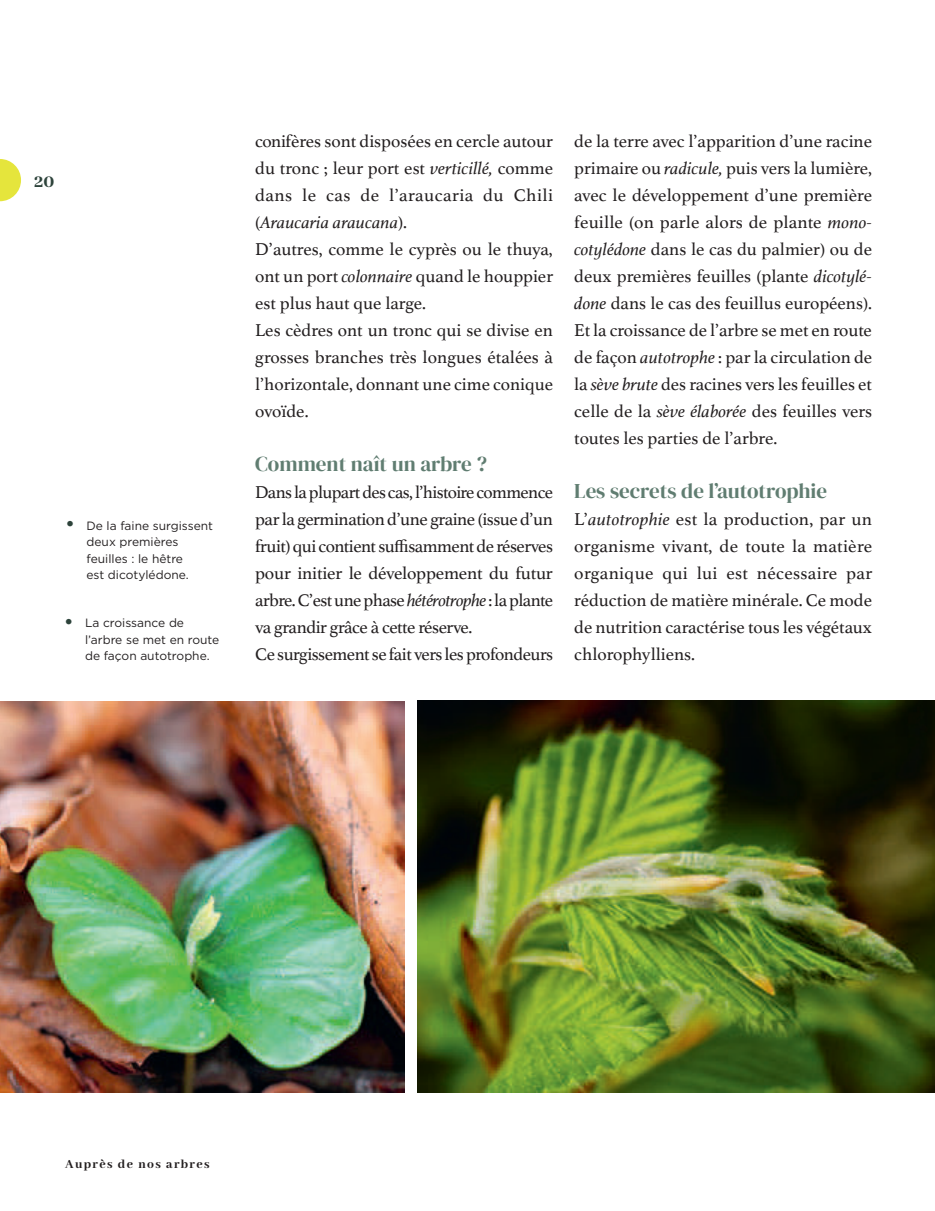
<style>
.page{position:relative;width:935px;height:1211px;background:#fff}
.page>*{position:absolute;margin:0;border:0;box-sizing:border-box;transform-origin:0 0}
.t1{font:21px "DM Serif Display";color:#607d71}
.t2{font:800 19.65px "Abhaya Libre";color:#2d433b}
.t3{font:18px/27px "Athelas";letter-spacing:-.005em;color:#231f20;text-align:justify}
.t4{font:18px/27px "Athelas";letter-spacing:-.03em;color:#231f20}
.t5{font:800 13.5px "Abhaya Libre";letter-spacing:.1em;color:#231f20}
.t6{font:12px/16.5px "Gotham";color:#231f20}
.s1{font-size:21px;color:#2d433b}
.s2{font-style:italic}
</style>
<div class="page">
<svg style="left:0;top:159px;width:21px;height:42px"></svg>
<img style="left:0;top:701px;width:404px;height:391px">
<img style="left:417px;top:701px;width:517px;height:391px">
<p class="t2" style="left:34px;top:172px;width:22px">20</p>
<p class="t6" style="left:86px;top:518px;width:128px;text-indent:-21px"><span class="s1">•</span> De la faine surgissent deux premières feuilles : le hêtre<br>est dicotylédone.</p>
<p class="t6" style="left:85px;top:615px;width:136px;text-indent:-21px"><span class="s1">•</span> La croissance de l’arbre se met en route de façon autotrophe.</p>
<p class="t3" style="left:255px;top:128px;width:299px;text-align:left">conifères sont disposées en cercle autour du tronc ; leur port est <span class="s2">verticillé,</span> comme dans le cas de l’araucaria du Chili (<span class="s2">Araucaria araucana</span>).<br>D’autres, comme le cyprès ou le thuya, ont un port <span class="s2">colonnaire</span> quand le houppier est plus haut que large.<br>Les cèdres ont un tronc qui se divise en grosses branches très longues étalées à l’horizontale, donnant une cime conique ovoïde.</p>
<p class="t1" style="left:255px;top:452px;width:233px">Comment naît un arbre ?</p>
<p class="t4" style="left:255px;top:479px;width:299px">Dans la plupart des cas, l’histoire commence par la germination d’une graine (issue d’un fruit) qui contient suisamment de réserves pour initier le développement du futur arbre. C’est une phase <span class="s2">hétérotrophe</span> : la plante va grandir grâce à cette réserve.<br>Ce surgissement se fait vers les profondeurs</p>
<p class="t3" style="left:574px;top:128px;width:299px">de la terre avec l’apparition d’une racine primaire ou <span class="s2">radicule,</span> puis vers la lumière, avec le développement d’une première feuille (on parle alors de plante <span class="s2">mono&shy;cotylédone</span> dans le cas du palmier) ou de deux premières feuilles (plante <span class="s2">dicotylé&shy;done</span> dans le cas des feuillus européens).<br>Et la croissance de l’arbre se met en route de façon <span class="s2">autotrophe</span> : par la circulation de la <span class="s2">sève brute</span> des racines vers les feuilles et celle de la <span class="s2">sève élaborée</span> des feuilles vers toutes les parties de l’arbre.</p>
<p class="t1" style="left:574px;top:482px;width:254px">Les secrets de l’autotrophie</p>
<p class="t3" style="left:574px;top:506px;width:299px">L’<span class="s2">autotrophie</span> est la production, par un organisme vivant, de toute la matière organique qui lui est nécessaire par réduction de matière minérale. Ce mode de nutrition caractérise tous les végétaux chlorophylliens.</p>
<p class="t5" style="left:65px;top:1158px;width:146px">Auprès de nos arbres</p>
</div>
